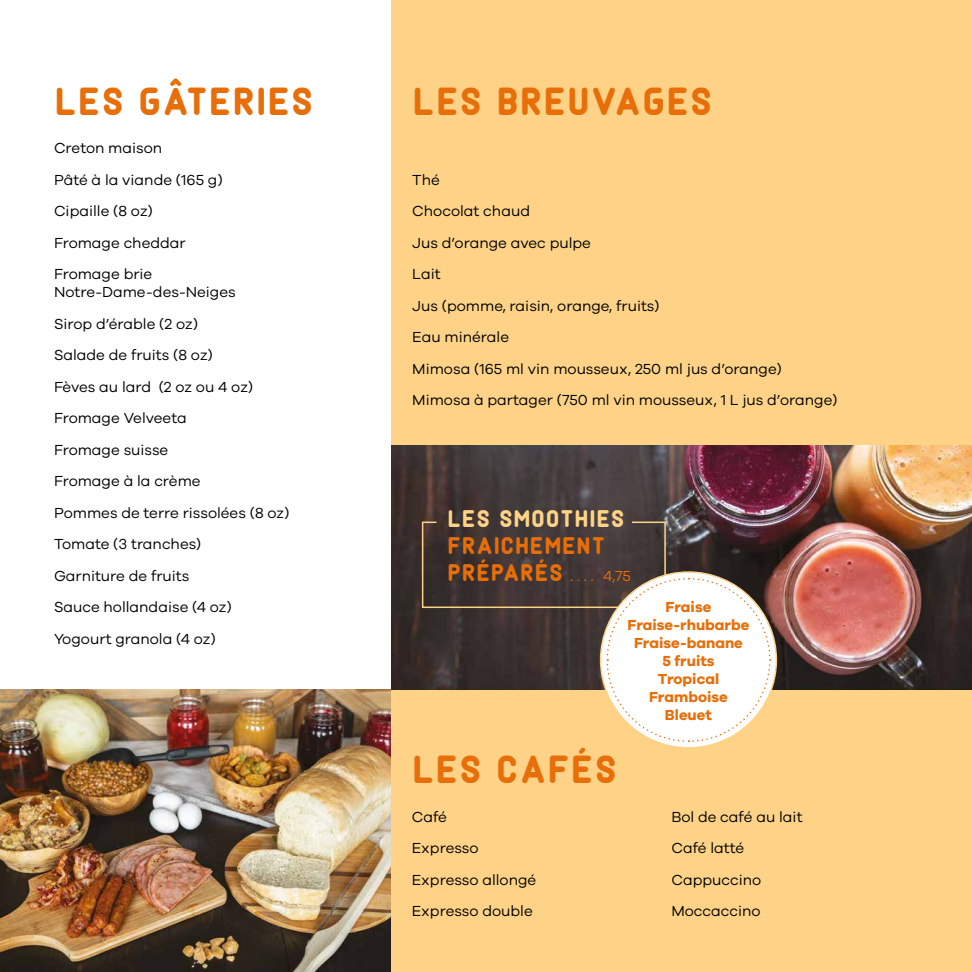
<style>
.page{position:relative;width:972px;height:972px;background:#fff}
.page>*{position:absolute;margin:0;border:0;box-sizing:border-box;transform-origin:0 0}
.t1{font:39px "Bon Voyage";color:#e76e08}
.t2{font:24px/27px "Bon Voyage";color:#e76e08}
.t3{font:24px "Bon Voyage";color:#fed388}
.t4{font:15px/31.5px "Galano Grotesque";color:#000}
.t5{font:700 15px/18px "Galano Grotesque";color:#e76e08;text-align:center}
.t6{font:15px "Galano Grotesque";color:#e76e08}
</style>
<div class="page">
<div style="left:392px;top:0;width:580px;height:972px;background:#fed388"></div>
<img style="left:0;top:689px;width:391px;height:283px">
<img style="left:392px;top:445px;width:580px;height:244px">
<svg style="left:421px;top:521px;width:350px;height:222px"></svg>
<h1 class="t1" style="left:54px;top:79px;width:262px">LES GÂTERIES</h1>
<p class="t4" style="left:54px;top:132px;width:170px">Creton maison<br>Pâté à la viande (165 g)<br>Cipaille (8 oz)<br>Fromage cheddar<br>Fromage brie</p>
<p class="t4" style="left:54px;top:276px;width:237px">Notre-Dame-des-Neiges<br>Sirop d’érable (2 oz)<br>Salade de fruits (8 oz)<br>Fèves au lard (2 oz ou 4 oz)<br>Fromage Velveeta<br>Fromage suisse<br>Fromage à la crème<br>Pommes de terre rissolées (8 oz)<br>Tomate (3 tranches)<br>Garniture de fruits<br>Sauce hollandaise (4 oz)<br>Yogourt granola (4 oz)</p>
<h1 class="t1" style="left:412px;top:79px;width:302px">LES BREUVAGES</h1>
<p class="t4" style="left:412px;top:164px;width:427px">Thé<br>Chocolat chaud<br>Jus d’orange avec pulpe<br>Lait<br>Jus (pomme, raisin, orange, fruits)<br>Eau minérale<br>Mimosa (165 ml vin mousseux, 250 ml jus d’orange)<br>Mimosa à partager (750 ml vin mousseux, 1 L jus d’orange)</p>
<h2 class="t3" style="left:447px;top:505px;width:179px">LES SMOOTHIES</h2>
<h2 class="t2" style="left:447px;top:532px;width:160px">FRAICHEMENT<br>PRÉPARÉS</h2>
<p class="t6" style="left:603px;top:567px;width:29px">4,75</p>
<p class="t5" style="left:628px;top:597px;width:123px">Fraise<br>Fraise-rhubarbe<br>Fraise-banane<br>5 fruits<br>Tropical<br>Framboise<br>Bleuet</p>
<h1 class="t1" style="left:412px;top:747px;width:207px">LES CAFÉS</h1>
<p class="t4" style="left:412px;top:800px;width:126px">Café<br>Expresso<br>Expresso allongé<br>Expresso double</p>
<p class="t4" style="left:671px;top:800px;width:133px">Bol de café au lait<br>Café latté<br>Cappuccino<br>Moccaccino</p>
</div>
